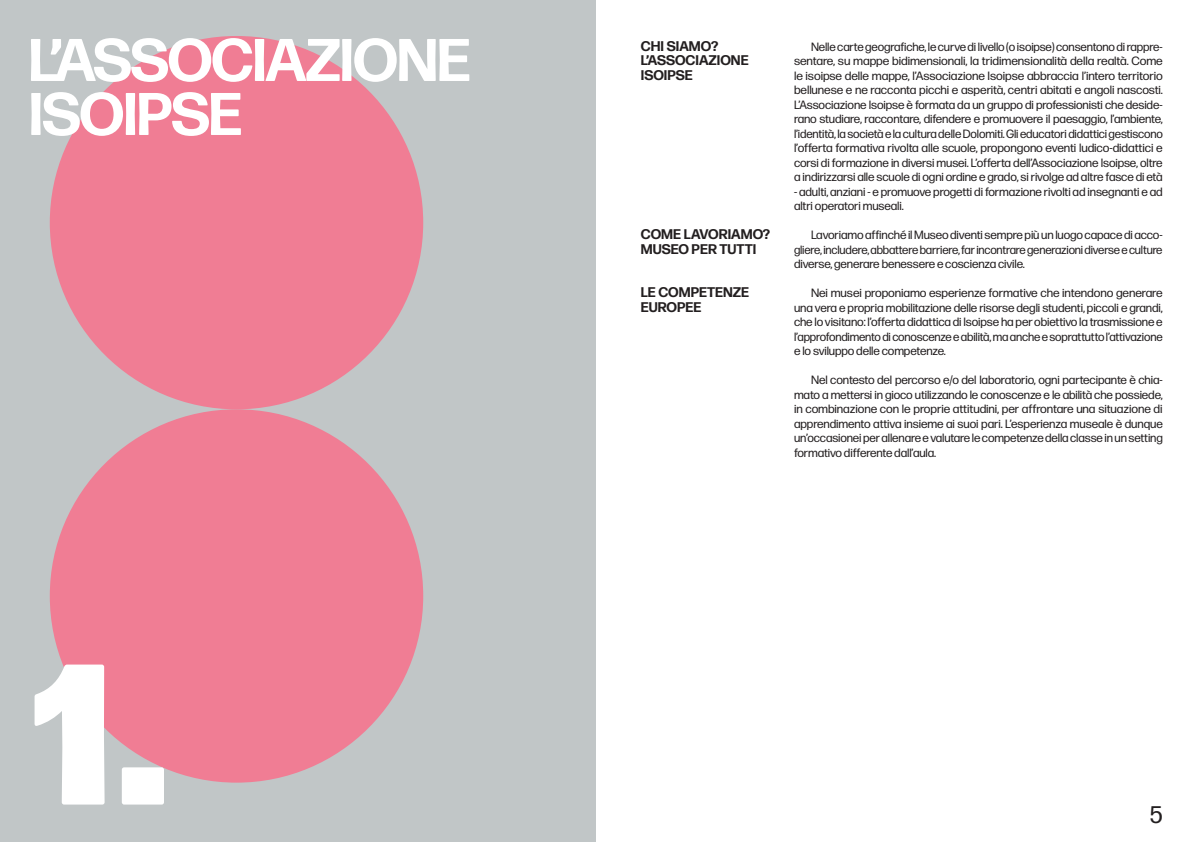
<style>
.page{position:relative;width:1191px;height:842px;background:#fff}
.page>*{position:absolute;margin:0;border:0;box-sizing:border-box;transform-origin:0 0}
.t1{font:900 200px "Forma DJR Text";color:#fff}
.TITOLI_APERTURA{font:700 60px/54px "Forma DJR Text";letter-spacing:-.025em;color:#fff}
.t2{font:24px "Forma DJR Text";color:#231f20}
.TITOLI_SEZIONI{font:700 14px/14.5px "Forma DJR Text";color:#231f20}
.TESTO_GIUSTIFICATO{font:12px/14.5px "Forma DJR Text";letter-spacing:-.01em;color:#231f20;text-align:justify}
</style>
<div class="page">
<div style="left:0;top:0;width:595px;height:842px;background:#c1c6c7"></div>
<div style="left:50px;top:36px;width:373px;height:373px;background:#f07d94;border-radius:50%"></div>
<div style="left:50px;top:409px;width:373px;height:374px;background:#f07d94;border-radius:50%"></div>
<p class="TITOLI_APERTURA" style="left:28px;top:32px;width:444px">L’ASSOCIAZIONE<br>ISOIPSE</p>
<p class="TITOLI_SEZIONI" style="left:641px;top:38px;width:109px">CHI SIAMO?<br>L’ASSOCIAZIONE<br>ISOIPSE</p>
<p class="TITOLI_SEZIONI" style="left:641px;top:227px;width:131px">COME LAVORIAMO?<br>MUSEO PER TUTTI</p>
<p class="TITOLI_SEZIONI" style="left:641px;top:285px;width:110px">LE COMPETENZE<br>EUROPEE</p>
<p class="TESTO_GIUSTIFICATO" style="left:794px;top:39px;width:370px;text-indent:17px">Nelle carte geografiche, le curve di livello (o isoipse) consentono di rappre&shy;sentare, su mappe bidimensionali, la tridimensionalità della realtà. Come le isoipse delle mappe, l’Associazione Isoipse abbraccia l’intero territorio bellunese e ne racconta picchi e asperità, centri abitati e angoli nascosti.<br>L’Associazione Isoipse è formata da un gruppo di professionisti che deside&shy;rano studiare, raccontare, difendere e promuovere il paesaggio, l’ambiente, l’identità, la società e la cultura delle Dolomiti. Gli educatori didattici gestiscono l’offerta formativa rivolta alle scuole, propongono eventi ludico-didattici e corsi di formazione in diversi musei. L’offerta dell’Associazione Isoipse, oltre a indirizzarsi alle scuole di ogni ordine e grado, si rivolge ad altre fasce di età</p>
<p class="TESTO_GIUSTIFICATO" style="left:794px;top:184px;width:370px">- adulti, anziani - e promuove progetti di formazione rivolti ad insegnanti e ad altri operatori museali.</p>
<p class="TESTO_GIUSTIFICATO" style="left:794px;top:227px;width:370px;text-indent:17px">Lavoriamo affinché il Museo diventi sempre più un luogo capace di acco&shy;gliere, includere, abbattere barriere, far incontrare generazioni diverse e culture diverse, generare benessere e coscienza civile.</p>
<p class="TESTO_GIUSTIFICATO" style="left:794px;top:285px;width:370px;text-indent:17px">Nei musei proponiamo esperienze formative che intendono generare una vera e propria mobilitazione delle risorse degli studenti, piccoli e grandi, che lo visitano: l’offerta didattica di Isoipse ha per obiettivo la trasmissione e l’approfondimento di conoscenze e abilità, ma anche e soprattutto l’attivazione e lo sviluppo delle competenze.</p>
<p class="TESTO_GIUSTIFICATO" style="left:794px;top:372px;width:370px;text-indent:17px">Nel contesto del percorso e/o del laboratorio, ogni partecipante è chia&shy;mato a mettersi in gioco utilizzando le conoscenze e le abilità che possiede, in combinazione con le proprie attitudini, per affrontare una situazione di apprendimento attiva insieme ai suoi pari. L’esperienza museale è dunque un’occasionei per allenare e valutare le competenze della classe in un setting formativo differente dall’aula.</p>
<p class="t1" style="left:28px;top:573px;width:143px">1.</p>
<h3 class="t2" style="left:1149px;top:799px;width:14px">5</h3>
</div>
